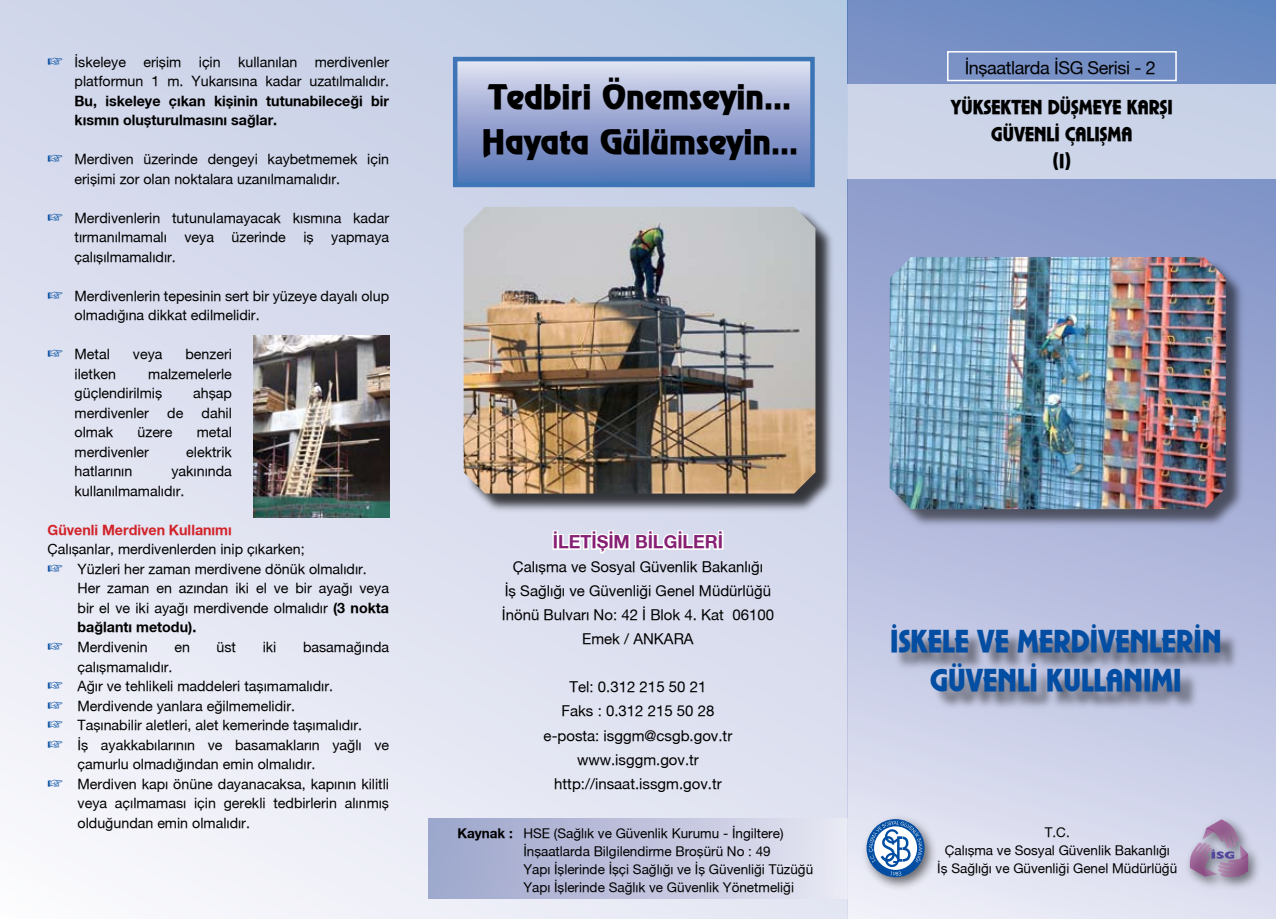
<style>
.page{position:relative;width:1276px;height:919px;background:#fff}
.page>*{position:absolute;margin:0;border:0;box-sizing:border-box;transform-origin:0 0}
.t1{font:33px/39px "Plaza D Ult";color:#034ea2;text-align:center}
.t2{font:30px/45px "Revue";color:#000}
.t3{font:21px/27px "Plaza D Ult";color:#000;text-align:center}
.t4{font:18px "Helvatica";letter-spacing:-.02em;color:#000}
.t5{font:700 18px "Helvatica";color:#862075}
.t6{font:15px/24px "Helvatica";color:#000;text-align:center}
.t7{font:14.25px/19.5px "Helvatica";color:#000}
.t8{font:700 14.25px/19.5px "Helvatica";color:#000}
.t9{font:700 14.25px "Helvatica";color:#d2232a}
.t10{font:13.5px/18px "Helvatica";color:#000}
.s1{font-weight:700}
</style>
<div class="page">
<svg style="left:848px;top:0;width:428px;height:918px;background:#aeb9db"></svg>
<div style="left:0;top:0;width:848px;height:918px;background:linear-gradient(to bottom,#c8d0e7,#f1f1f8)"></div>
<svg style="left:552px;top:521px;width:171px;height:50px"></svg>
<div style="left:848px;top:84px;width:428px;height:95px;background:#cbd4e8"></div>
<div style="left:465px;top:208px;width:369px;height:305px;background:#000;opacity:.75"></div>
<img style="left:463px;top:207px;width:352px;height:286px">
<div style="left:891px;top:258px;width:354px;height:270px;background:#000;opacity:.55"></div>
<img style="left:889px;top:257px;width:336px;height:252px">
<div style="left:455px;top:59px;width:357px;height:126px;background:linear-gradient(to bottom,#e1dff1,#506fb4)"></div>
<div style="left:453px;top:57px;width:361px;height:130px;border:4px solid #034ea2"></div>
<div style="left:892px;top:626px;width:349px;height:85px;background:#000;opacity:.55"></div>
<img style="left:253px;top:335px;width:137px;height:182px">
<div style="left:428px;top:818px;width:420px;height:80px;background:linear-gradient(to right,#9ba3ca,#e6e5f1)"></div>
<div style="left:1184px;top:813px;width:79px;height:78px;background:#000;opacity:.55"></div>
<svg style="left:1189px;top:819px;width:60px;height:58px;background:#a995b4"></svg>
<div style="left:860px;top:813px;width:80px;height:79px;background:#000;opacity:.55"></div>
<svg style="left:866px;top:819px;width:58px;height:58px"></svg>
<svg style="left:869px;top:820px;width:53px;height:55px"></svg>
<div style="left:947px;top:51px;width:229px;height:30px;border:2px solid #fff"></div>
<svg style="left:48px;top:57px;width:14px;height:8px"></svg>
<svg style="left:48px;top:155px;width:14px;height:7px"></svg>
<svg style="left:48px;top:213px;width:14px;height:8px"></svg>
<svg style="left:48px;top:291px;width:14px;height:8px"></svg>
<svg style="left:48px;top:350px;width:14px;height:7px"></svg>
<svg style="left:48px;top:564px;width:14px;height:8px"></svg>
<svg style="left:48px;top:642px;width:14px;height:8px"></svg>
<svg style="left:48px;top:681px;width:14px;height:8px"></svg>
<svg style="left:48px;top:701px;width:14px;height:7px"></svg>
<svg style="left:48px;top:720px;width:14px;height:8px"></svg>
<svg style="left:48px;top:740px;width:14px;height:7px"></svg>
<svg style="left:48px;top:779px;width:14px;height:7px"></svg>
<p class="t7" style="left:75px;top:52px;width:316px">İskeleye erişim için kullanılan merdivenler platformun 1 m. Yukarısına kadar uzatılmalıdır.</p>
<p class="t8" style="left:75px;top:90px;width:316px">Bu, iskeleye çıkan kişinin tutunabileceği bir kısmın oluşturulmasını sağlar.</p>
<p class="t7" style="left:75px;top:149px;width:316px">Merdiven üzerinde dengeyi kaybetmemek için erişimi zor olan noktalara uzanılmamalıdır.</p>
<p class="t7" style="left:75px;top:208px;width:316px;text-align:justify">Merdivenlerin tutunulamayacak kısmına kadar tırmanılmamalı veya üzerinde iş yapmaya çalışılmamalıdır.</p>
<p class="t7" style="left:75px;top:286px;width:316px">Merdivenlerin tepesinin sert bir yüzeye dayalı olup olmadığına dikkat edilmelidir.</p>
<p class="t7" style="left:75px;top:344px;width:37px">Metal</p>
<p class="t7" style="left:133px;top:344px;width:31px">veya</p>
<p class="t7" style="left:185px;top:344px;width:48px">benzeri</p>
<p class="t7" style="left:75px;top:364px;width:43px">iletken</p>
<p class="t7" style="left:75px;top:364px;width:159px;text-indent:74px">malzemelerle güçlendirilmiş</p>
<p class="t7" style="left:193px;top:383px;width:40px">ahşap</p>
<p class="t7" style="left:75px;top:403px;width:76px">merdivenler</p>
<p class="t7" style="left:167px;top:403px;width:18px">de</p>
<p class="t7" style="left:202px;top:403px;width:32px">dahil</p>
<p class="t7" style="left:75px;top:422px;width:40px">olmak</p>
<p class="t7" style="left:138px;top:422px;width:36px">üzere</p>
<p class="t7" style="left:197px;top:422px;width:37px">metal</p>
<p class="t7" style="left:75px;top:442px;width:76px">merdivenler</p>
<p class="t7" style="left:186px;top:442px;width:47px">elektrik</p>
<p class="t7" style="left:75px;top:461px;width:59px">hatlarının</p>
<p class="t7" style="left:75px;top:461px;width:159px;text-indent:97px">yakınında kullanılmamalıdır.</p>
<p class="t9" style="left:48px;top:521px;width:186px">Güvenli Merdiven Kullanımı</p>
<p class="t7" style="left:78px;top:539px;width:313px;text-indent:-30px">Çalışanlar, merdivenlerden inip çıkarken;<br>Yüzleri her zaman merdivene dönük olmalıdır.<br>Her zaman en azından iki el ve bir ayağı veya bir el ve iki ayağı merdivende olmalıdır <span class="s1">(3 nokta bağlantı metodu).</span></p>
<p class="t7" style="left:78px;top:637px;width:72px">Merdivenin</p>
<p class="t7" style="left:174px;top:637px;width:17px">en</p>
<p class="t7" style="left:217px;top:637px;width:21px">üst</p>
<p class="t7" style="left:263px;top:637px;width:15px">iki</p>
<p class="t7" style="left:303px;top:637px;width:88px">basamağında</p>
<p class="t7" style="left:78px;top:656px;width:313px">çalışmamalıdır.<br>Ağır ve tehlikeli maddeleri taşımamalıdır.<br>Merdivende yanlara eğilmemelidir.<br>Taşınabilir aletleri, alet kemerinde taşımalıdır.<br>İş ayakkabılarının ve basamakların yağlı ve çamurlu olmadığından emin olmalıdır.<br>Merdiven kapı önüne dayanacaksa, kapının kilitli veya açılmaması için gerekli tedbirlerin alınmış olduğundan emin olmalıdır.</p>
<h2 class="t2" style="left:481px;top:74px;width:318px">Tedbiri Önemseyin...<br>Hayata Gülümseyin...</h2>
<p class="t4" style="left:964px;top:57px;width:192px">İnşaatlarda İSG Serisi - 2</p>
<h3 class="t3" style="left:951px;top:93px;width:223px">YÜKSEKTEN DÜŞMEYE KARŞI<br>GÜVENLİ ÇALIŞMA<br>(I)</h3>
<p class="t5" style="left:553px;top:530px;width:172px">İLETİŞİM BİLGİLERİ</p>
<p class="t6" style="left:502px;top:554px;width:274px">Çalışma ve Sosyal Güvenlik Bakanlığı<br>İş Sağlığı ve Güvenliği Genel Müdürlüğü<br>İnönü Bulvarı No: 42 İ Blok 4. Kat 06100<br>Emek / ANKARA</p>
<p class="t6" style="left:543px;top:674px;width:190px">Tel: 0.312 215 50 21<br>Faks : 0.312 215 50 28 e-posta: isggm@csgb.gov.tr www.isggm.gov.tr http://insaat.issgm.gov.tr</p>
<h1 class="t1" style="left:890px;top:620px;width:333px">İSKELE VE MERDİVENLERİN<br>GÜVENLİ KULLANIMI</h1>
<p class="t10" style="left:523px;top:824px;width:291px;text-indent:-66px"><span class="s1">Kaynak :</span> HSE (Sağlık ve Güvenlik Kurumu - İngiltere)<br>İnşaatlarda Bilgilendirme Broşürü No : 49<br>Yapı İşlerinde İşçi Sağlığı ve İş Güvenliği Tüzüğü Yapı İşlerinde Sağlık ve Güvenlik Yönetmeliği</p>
<p class="t10" style="left:937px;top:822px;width:241px;text-align:center">T.C.<br>Çalışma ve Sosyal Güvenlik Bakanlığı<br>İş Sağlığı ve Güvenliği Genel Müdürlüğü</p>
</div>
